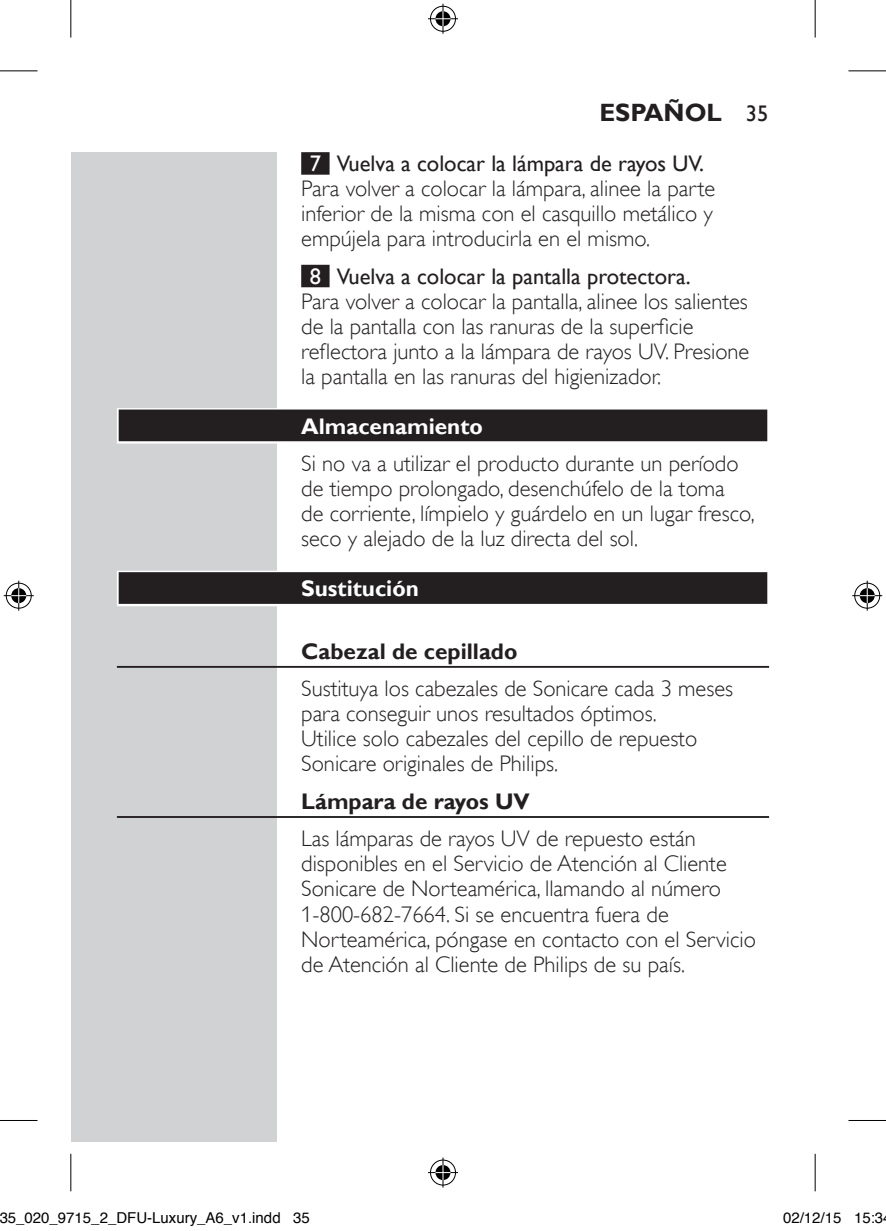
<style>
.page{position:relative;width:886px;height:1231px;background:#fff}
.page>*{position:absolute;margin:0;border:0;box-sizing:border-box;transform-origin:0 0}
.t1{font:700 25px "Gill Sans Alt One WGL";color:#231f20}
.t2{font:22.5px/25px "Gill Sans Alt One WGL Light";color:#231f20}
.t3{font:22.5px "Gill Sans Alt One WGL";color:#231f20}
.t4{font:700 22.5px "Gill Sans Alt One WGL";color:#231f20}
.t5{font:700 22.5px "Gill Sans Alt One WGL";color:#fff}
.t6{font:15px "Helvetica";color:#000}
.s1{font-weight:400;font-size:22.5px}
.s2{color:#fff}
</style>
<div class="page">
<div style="left:71px;top:152px;width:205px;height:989px;background:#d1d2d4"></div>
<div style="left:301px;top:152px;width:28px;height:23px;background:#231f20"></div>
<div style="left:301px;top:265px;width:28px;height:22px;background:#231f20"></div>
<svg style="left:117px;top:408px;width:651px;height:35px"></svg>
<div style="left:119px;top:409px;width:648px;height:32px;background:#231f20"></div>
<svg style="left:117px;top:570px;width:651px;height:36px"></svg>
<div style="left:119px;top:572px;width:648px;height:31px;background:#231f20"></div>
<hr style="left:117px;top:665px;width:652px;height:2px;background:#231f20">
<hr style="left:117px;top:815px;width:652px;height:2px;background:#231f20">
<hr style="left:0;top:70px;width:38px;height:1px;background:#000">
<hr style="left:848px;top:70px;width:38px;height:1px;background:#000">
<hr style="left:0;top:1119px;width:38px;height:1px;background:#000">
<hr style="left:848px;top:1119px;width:38px;height:1px;background:#000">
<hr style="left:70px;top:0;width:1px;height:38px;background:#000">
<hr style="left:70px;top:1153px;width:1px;height:37px;background:#000">
<hr style="left:814px;top:0;width:1px;height:38px;background:#000">
<hr style="left:814px;top:1153px;width:1px;height:37px;background:#000">
<div style="left:429px;top:5px;width:28px;height:28px;border:3px solid #fff;border-radius:50%"></div>
<hr style="left:428px;top:17px;width:30px;height:3px;background:#fff">
<hr style="left:441px;top:4px;width:3px;height:30px;background:#fff">
<div style="left:434px;top:10px;width:18px;height:18px;border:3px solid #fff;border-radius:50%"></div>
<div style="left:430px;top:6px;width:26px;height:26px;border:1px solid #000;border-radius:50%"></div>
<hr style="left:428px;top:18px;width:30px;height:1px;background:#000">
<hr style="left:442px;top:4px;width:1px;height:30px;background:#000">
<svg style="left:435px;top:11px;width:15px;height:15px"></svg>
<div style="left:429px;top:1158px;width:28px;height:28px;border:3px solid #fff;border-radius:50%"></div>
<hr style="left:428px;top:1170px;width:30px;height:3px;background:#fff">
<hr style="left:441px;top:1157px;width:3px;height:30px;background:#fff">
<div style="left:434px;top:1163px;width:18px;height:18px;border:3px solid #fff;border-radius:50%"></div>
<div style="left:430px;top:1159px;width:26px;height:25px;border:1px solid #000;border-radius:50%"></div>
<hr style="left:428px;top:1171px;width:30px;height:1px;background:#000">
<hr style="left:442px;top:1157px;width:1px;height:30px;background:#000">
<svg style="left:435px;top:1164px;width:15px;height:15px"></svg>
<div style="left:5px;top:581px;width:28px;height:28px;border:3px solid #fff;border-radius:50%"></div>
<hr style="left:4px;top:594px;width:30px;height:3px;background:#fff">
<hr style="left:17px;top:580px;width:3px;height:30px;background:#fff">
<div style="left:10px;top:586px;width:18px;height:18px;border:3px solid #fff;border-radius:50%"></div>
<div style="left:6px;top:582px;width:26px;height:26px;border:1px solid #000;border-radius:50%"></div>
<hr style="left:4px;top:595px;width:30px;height:1px;background:#000">
<hr style="left:18px;top:580px;width:1px;height:30px;background:#000">
<svg style="left:11px;top:588px;width:15px;height:15px"></svg>
<div style="left:853px;top:581px;width:28px;height:28px;border:3px solid #fff;border-radius:50%"></div>
<hr style="left:852px;top:594px;width:30px;height:3px;background:#fff">
<svg style="left:865px;top:580px;width:4px;height:30px"></svg>
<div style="left:858px;top:586px;width:18px;height:18px;border:3px solid #fff;border-radius:50%"></div>
<div style="left:854px;top:582px;width:26px;height:26px;border:1px solid #000;border-radius:50%"></div>
<hr style="left:852px;top:595px;width:30px;height:1px;background:#000">
<hr style="left:867px;top:580px;width:1px;height:30px;background:#000">
<svg style="left:859px;top:588px;width:15px;height:15px"></svg>
<p class="t1" style="left:599px;top:95px;width:170px">ESPAÑOL <span class="s1">35</span></p>
<p class="t3" style="left:310px;top:148px;width:396px"><span class="s2">7</span> Vuelva a colocar la lámpara de rayos UV.</p>
<p class="t2" style="left:301px;top:176px;width:415px;text-align:justify">Para volver a colocar la lámpara, alinee la parte inferior de la misma con el casquillo metálico y empújela para introducirla en el mismo.</p>
<p class="t3" style="left:310px;top:260px;width:382px"><span class="s2">8</span> Vuelva a colocar la pantalla protectora.</p>
<p class="t2" style="left:301px;top:288px;width:450px">Para volver a colocar la pantalla, alinee los salientes de la pantalla con las ranuras de la superficie reflectora junto a la lámpara de rayos UV. Presione la pantalla en las ranuras del higienizador.</p>
<p class="t5" style="left:301px;top:410px;width:183px">Almacenamiento</p>
<p class="t2" style="left:301px;top:451px;width:455px">Si no va a utilizar el producto durante un período de tiempo prolongado, desenchúfelo de la toma<br>de corriente, límpielo y guárdelo en un lugar fresco, seco y alejado de la luz directa del sol.</p>
<p class="t5" style="left:301px;top:573px;width:119px">Sustitución</p>
<p class="t4" style="left:301px;top:635px;width:218px">Cabezal de cepillado</p>
<p class="t2" style="left:301px;top:676px;width:433px">Sustituya los cabezales de Sonicare cada 3 meses para conseguir unos resultados óptimos.<br>Utilice solo cabezales del cepillo de repuesto Sonicare originales de Philips.</p>
<p class="t4" style="left:301px;top:785px;width:230px">Lámpara de rayos UV</p>
<p class="t2" style="left:301px;top:826px;width:456px">Las lámparas de rayos UV de repuesto están disponibles en el Servicio de Atención al Cliente Sonicare de Norteamérica, llamando al número 1-800-682-7664. Si se encuentra fuera de Norteamérica, póngase en contacto con el Servicio de Atención al Cliente de Philips de su país.</p>
<p class="t6" style="left:0;top:1206px;width:312px">35_020_9715_2_DFU-Luxury_A6_v1.indd 35</p>
<p class="t6" style="left:783px;top:1206px;width:102px">02/12/15 15:3</p>
</div>
